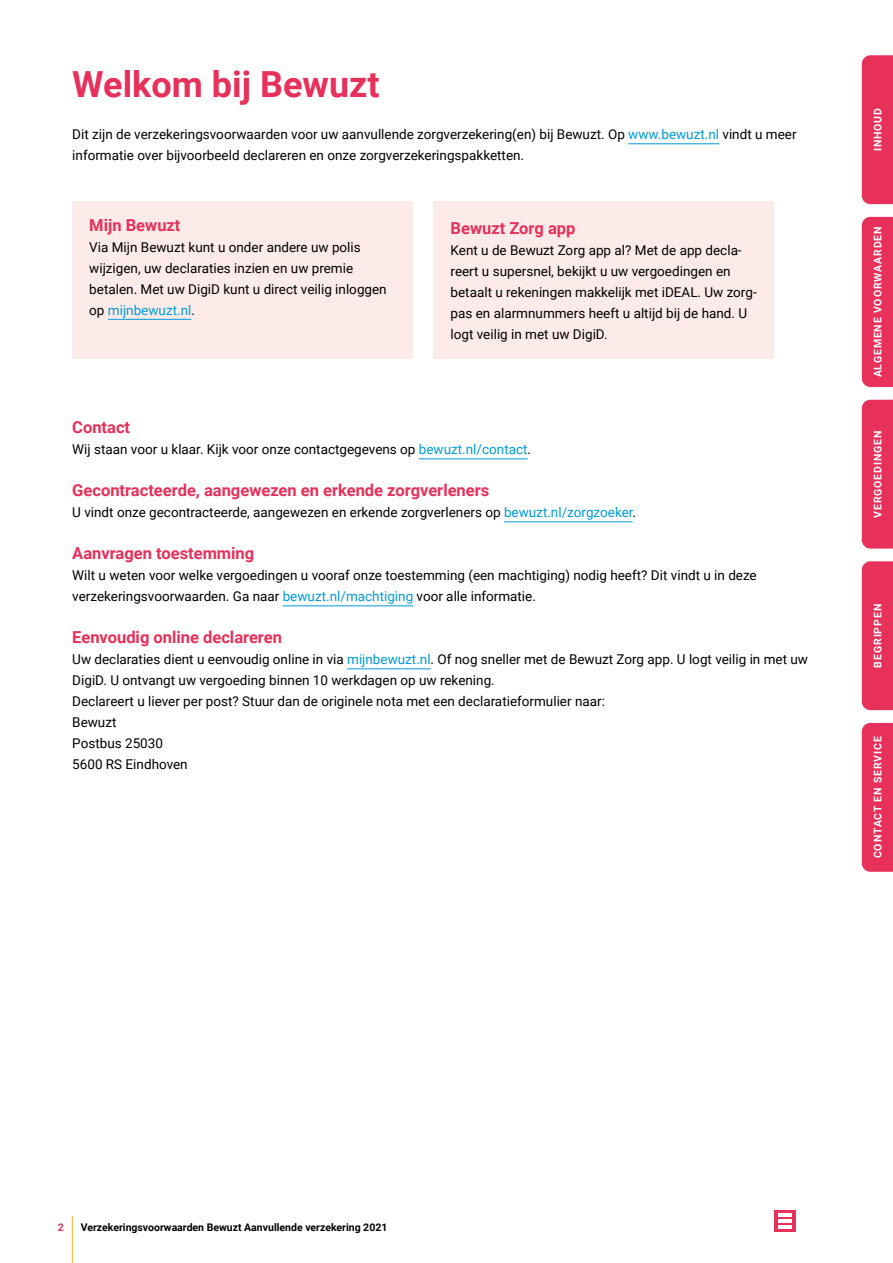
<style>
.page{position:relative;width:893px;height:1263px;background:#fff}
.page>*{position:absolute;margin:0;border:0;box-sizing:border-box;transform-origin:0 0}
.t1{font:700 36px "Roboto";color:#e7305a}
.t2{font:700 16.5px "Roboto";color:#e7305a}
.t3{font:13.5px/21px "Roboto";color:#000}
.t4{font:700 10.5px "Roboto";letter-spacing:.085em;color:#fff}
.t5{font:700 10.5px "Roboto";color:#000}
.t6{font:700 10.5px "Roboto";color:#e7305a}
.s1{color:#009bd8}
</style>
<div class="page">
<hr style="left:628px;top:144px;width:91px;height:1px;background:#009bd8">
<hr style="left:419px;top:459px;width:109px;height:1px;background:#009bd8">
<hr style="left:504px;top:522px;width:129px;height:1px;background:#009bd8">
<hr style="left:283px;top:606px;width:130px;height:1px;background:#009bd8">
<hr style="left:347px;top:669px;width:84px;height:1px;background:#009bd8">
<div style="left:434px;top:201px;width:340px;height:158px;background:#fdebe9"></div>
<div style="left:72px;top:201px;width:340px;height:158px;background:#fdebe9"></div>
<hr style="left:108px;top:319px;width:83px;height:1px;background:#009bd8">
<hr style="left:72px;top:1216px;width:1px;height:47px;background:#f8aa23">
<div style="left:862px;top:723px;width:31px;height:149px;background:#e7305a"></div>
<div style="left:862px;top:561px;width:31px;height:149px;background:#e7305a"></div>
<div style="left:862px;top:217px;width:31px;height:170px;background:#e7305a"></div>
<div style="left:862px;top:400px;width:31px;height:149px;background:#e7305a"></div>
<div style="left:862px;top:55px;width:31px;height:149px;background:#e7305a"></div>
<svg style="left:774px;top:1210px;width:21px;height:22px"></svg>
<svg style="left:778px;top:1214px;width:13px;height:14px"></svg>
<h1 class="t1" style="left:72px;top:59px;width:309px">Welkom bij Bewuzt</h1>
<p class="t3" style="left:72px;top:123px;width:726px">Dit zijn de verzekeringsvoorwaarden voor uw aanvullende zorgverzekering(en) bij Bewuzt. Op <span class="s1">www.bewuzt.nl</span> vindt u meer informatie over bijvoorbeeld declareren en onze zorgverzekeringspakketten.</p>
<p class="t2" style="left:89px;top:213px;width:93px">Mijn Bewuzt</p>
<p class="t3" style="left:89px;top:236px;width:299px">Via Mijn Bewuzt kunt u onder andere uw polis wijzigen, uw declaraties inzien en uw premie betalen. Met uw DigiD kunt u direct veilig inloggen op <span class="s1">mijnbewuzt.nl</span>.</p>
<p class="t2" style="left:451px;top:216px;width:126px">Bewuzt Zorg app</p>
<p class="t3" style="left:451px;top:239px;width:308px">Kent u de Bewuzt Zorg app al? Met de app decla&shy;reert u supersnel, bekijkt u uw vergoedingen en betaalt u rekeningen makkelijk met iDEAL. Uw zorg&shy;pas en alarmnummers heeft u altijd bij de hand. U logt veilig in met uw DigiD.</p>
<p class="t2" style="left:72px;top:416px;width:59px">Contact</p>
<p class="t3" style="left:72px;top:438px;width:460px">Wij staan voor u klaar. Kijk voor onze contactgegevens op <span class="s1">bewuzt.nl/contact</span>.</p>
<p class="t2" style="left:72px;top:479px;width:418px">Gecontracteerde, aangewezen en erkende zorgverleners</p>
<p class="t3" style="left:72px;top:501px;width:565px">U vindt onze gecontracteerde, aangewezen en erkende zorgverleners op <span class="s1">bewuzt.nl/zorgzoeker</span>.</p>
<p class="t2" style="left:72px;top:542px;width:184px">Aanvragen toestemming</p>
<p class="t3" style="left:72px;top:564px;width:686px">Wilt u weten voor welke vergoedingen u vooraf onze toestemming (een machtiging) nodig heeft? Dit vindt u in deze verzekeringsvoorwaarden. Ga naar <span class="s1">bewuzt.nl/machtiging</span> voor alle informatie.</p>
<p class="t2" style="left:72px;top:626px;width:211px">Eenvoudig online declareren</p>
<p class="t3" style="left:72px;top:648px;width:737px">Uw declaraties dient u eenvoudig online in via <span class="s1">mijnbewuzt.nl</span>. Of nog sneller met de Bewuzt Zorg app. U logt veilig in met uw DigiD. U ontvangt uw vergoeding binnen 10 werkdagen op uw rekening.<br>Declareert u liever per post? Stuur dan de originele nota met een declaratieformulier naar:<br>Bewuzt<br>Postbus 25030<br>5600 RS Eindhoven</p>
<p class="t4" style="left:870px;top:151px;width:45px;rotate:-90deg">INHOUD</p>
<p class="t4" style="left:870px;top:377px;width:153px;rotate:-90deg">ALGEMENE VOORWAARDEN</p>
<p class="t4" style="left:870px;top:518px;width:89px;rotate:-90deg">VERGOEDINGEN</p>
<p class="t4" style="left:870px;top:667px;width:65px;rotate:-90deg">BEGRIPPEN</p>
<p class="t4" style="left:870px;top:858px;width:123px;rotate:-90deg">CONTACT EN SERVICE</p>
<p class="t6" style="left:58px;top:1220px;width:8px">2</p>
<p class="t5" style="left:81px;top:1220px;width:308px">Verzekeringsvoorwaarden Bewuzt Aanvullende verzekering 2021</p>
</div>
